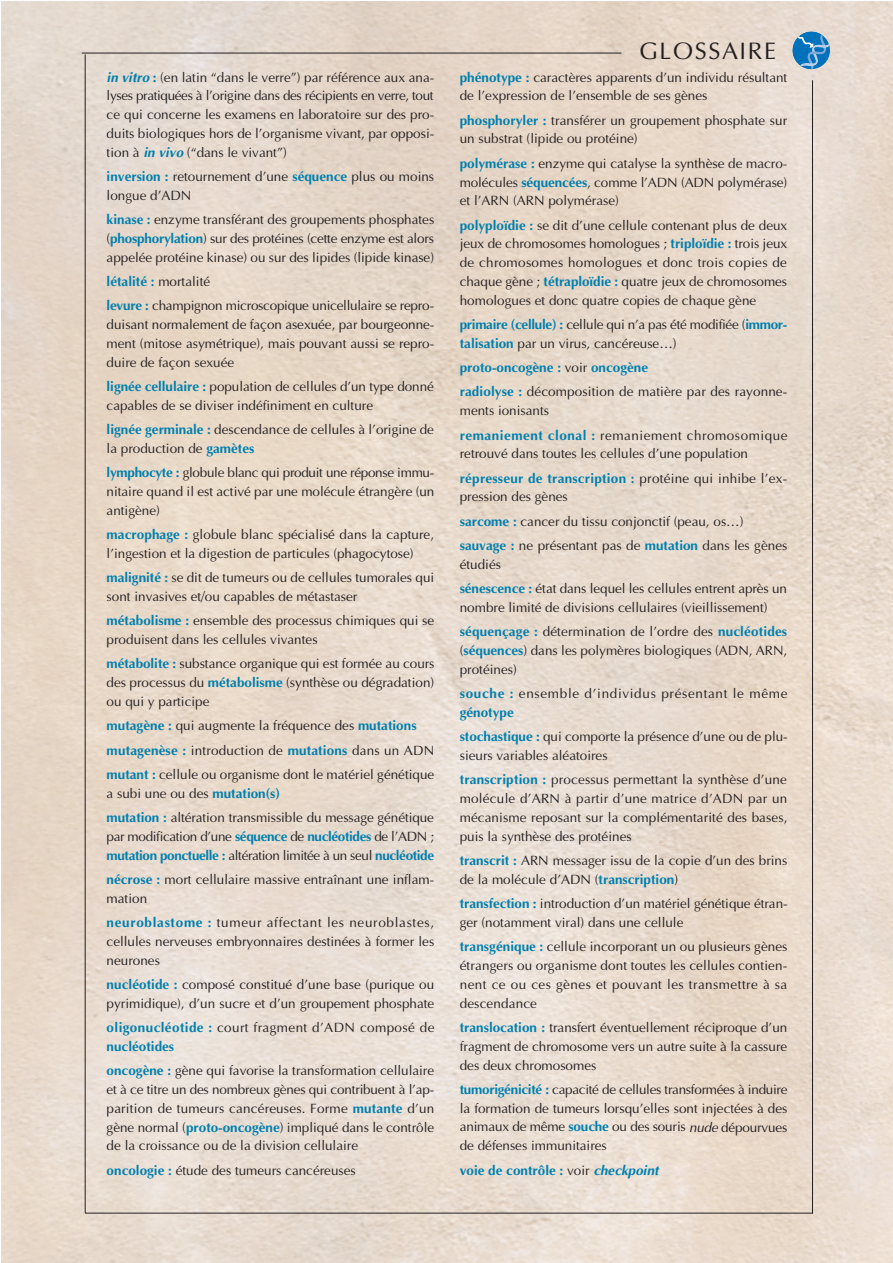
<style>
.page{position:relative;width:893px;height:1263px;background:#fff}
.page>*{position:absolute;margin:0;border:0;box-sizing:border-box;transform-origin:0 0}
.t1{font:24px "Optima";letter-spacing:.065em;color:#231f20}
.t2{font:13.5px/18.8px "Optima";color:#231f20}
.t3{font:13.5px/18.8px "Optima";letter-spacing:-.025em;color:#231f20}
.t4{font:700 13.5px/18.8px "Optima";color:#007fae}
.t5{font:13.5px/24.3px "Optima";letter-spacing:-.02em;color:#231f20}
.t6{font:13.5px/24.3px "Optima";letter-spacing:.04em;color:#231f20}
.t7{font:13.5px/18.8px "Optima";letter-spacing:.05em;color:#231f20}
.s1{font-weight:700;font-style:italic;color:#007fae}
.s2{font-weight:700;color:#007fae}
.s3{font-weight:400;color:#231f20}
.s4{font-style:italic}
</style>
<div class="page">
<svg style="left:792px;top:31px;width:50px;height:39px;background:#79a9ca"></svg>
<hr style="left:85px;top:54px;width:1px;height:1159px;background:#231f20">
<hr style="left:82px;top:53px;width:539px;height:1px;background:#231f20">
<hr style="left:812px;top:80px;width:1px;height:1134px;background:#231f20">
<hr style="left:85px;top:1213px;width:727px;height:1px;background:#231f20">
<p class="t2" style="left:107px;top:69px;width:329px;text-align:justify"><span class="s1">in vitro</span> <span class="s2">:</span> (en latin “dans le verre”) par référence aux ana&shy;lyses pratiquées à l’origine dans des récipients en verre, tout ce qui concerne les examens en laboratoire sur des pro&shy;duits biologiques hors de l’organisme vivant, par opposi&shy;tion à <span class="s1">in vivo</span> (“dans le vivant”)</p>
<p class="t2" style="left:107px;top:168px;width:329px"><span class="s2">inversion :</span> retournement d’une <span class="s2">séquence</span> plus ou moins longue d’ADN</p>
<p class="t2" style="left:107px;top:212px;width:329px;text-align:justify"><span class="s2">kinase :</span> enzyme transférant des groupements phosphates (<span class="s2">phosphorylation</span>) sur des protéines (cette enzyme est alors appelée protéine kinase) ou sur des lipides (lipide kinase)</p>
<p class="t5" style="left:107px;top:271px;width:329px"><span class="s2">létalité :</span> mortalité<br><span class="s2">levure :</span> champignon microscopique unicellulaire se repro-</p>
<p class="t2" style="left:107px;top:317px;width:329px;text-align:justify">duisant normalement de façon asexuée, par bourgeonne&shy;ment (mitose asymétrique), mais pouvant aussi se repro&shy;duire de façon sexuée</p>
<p class="t2" style="left:107px;top:378px;width:329px"><span class="s2">lignée cellulaire :</span> population de cellules d’un type donné capables de se diviser indéfiniment en culture</p>
<p class="t2" style="left:107px;top:422px;width:329px"><span class="s2">lignée germinale :</span> descendance de cellules à l’origine de la production de <span class="s2">gamètes</span></p>
<p class="t2" style="left:107px;top:465px;width:329px;text-align:justify"><span class="s2">lymphocyte :</span> globule blanc qui produit une réponse immu&shy;nitaire quand il est activé par une molécule étrangère (un antigène)</p>
<p class="t2" style="left:107px;top:527px;width:329px"><span class="s2">macrophage :</span> globule blanc spécialisé dans la capture, l’ingestion et la digestion de particules (phagocytose)</p>
<p class="t2" style="left:107px;top:570px;width:329px"><span class="s2">malignité :</span> se dit de tumeurs ou de cellules tumorales qui sont invasives et/ou capables de métastaser</p>
<p class="t2" style="left:107px;top:613px;width:329px"><span class="s2">métabolisme :</span> ensemble des processus chimiques qui se produisent dans les cellules vivantes</p>
<p class="t2" style="left:107px;top:656px;width:329px;text-align:justify"><span class="s2">métabolite :</span> substance organique qui est formée au cours des processus du <span class="s2">métabolisme</span> (synthèse ou dégradation) ou qui y participe</p>
<p class="t2" style="left:107px;top:715px;width:329px;line-height:24.3px"><span class="s2">mutagène :</span> qui augmente la fréquence des <span class="s2">mutations mutagenèse :</span> introduction de <span class="s2">mutations</span> dans un ADN <span class="s2">mutant :</span> cellule ou organisme dont le matériel génétique</p>
<p class="t2" style="left:107px;top:782px;width:329px;line-height:24.3px">a subi une ou des <span class="s2">mutation(s)<br>mutation :</span> altération transmissible du message génétique</p>
<p class="t3" style="left:107px;top:828px;width:329px">par modification d’une <span class="s2">séquence</span> de <span class="s2">nucléotides</span> de l’ADN ; <span class="s2">mutation ponctuelle :</span> altération limitée à un seul <span class="s2">nucléotide</span></p>
<p class="t2" style="left:107px;top:871px;width:329px"><span class="s2">nécrose :</span> mort cellulaire massive entraînant une inflam&shy;mation</p>
<p class="t2" style="left:107px;top:914px;width:329px;text-align:justify"><span class="s2">neuroblastome :</span> tumeur affectant les neuroblastes, cellules nerveuses embryonnaires destinées à former les neurones</p>
<p class="t2" style="left:107px;top:976px;width:329px"><span class="s2">nucléotide :</span> composé constitué d’une base (purique ou pyrimidique), d’un sucre et d’un groupement phosphate</p>
<p class="t4" style="left:107px;top:1019px;width:329px">oligonucléotide : <span class="s3">court fragment d’ADN composé de </span>nucléotides</p>
<p class="t2" style="left:107px;top:1063px;width:329px;text-align:justify"><span class="s2">oncogène :</span> gène qui favorise la transformation cellulaire et à ce titre un des nombreux gènes qui contribuent à l’ap&shy;parition de tumeurs cancéreuses. Forme <span class="s2">mutante</span> d’un gène normal (<span class="s2">proto-oncogène</span>) impliqué dans le contrôle de la croissance ou de la division cellulaire</p>
<p class="t2" style="left:107px;top:1162px;width:251px"><span class="s2">oncologie :</span> étude des tumeurs cancéreuses</p>
<h1 class="t1" style="left:639px;top:41px;width:138px">GLOSSAIRE</h1>
<h1 class="t1" style="left:589px;top:42px;width:195px">XXXXXXXXXXXX</h1>
<p class="t2" style="left:460px;top:69px;width:329px"><span class="s2">phénotype :</span> caractères apparents d’un individu résultant de l’expression de l’ensemble de ses gènes</p>
<p class="t2" style="left:460px;top:112px;width:329px"><span class="s2">phosphoryler :</span> transférer un groupement phosphate sur un substrat (lipide ou protéine)</p>
<p class="t2" style="left:460px;top:155px;width:329px;text-align:justify"><span class="s2">polymérase :</span> enzyme qui catalyse la synthèse de macro&shy;molécules <span class="s2">séquencées</span>, comme l’ADN (ADN polymérase) et l’ARN (ARN polymérase)</p>
<p class="t2" style="left:460px;top:217px;width:329px;text-align:justify"><span class="s2">polyploïdie :</span> se dit d’une cellule contenant plus de deux jeux de chromosomes homologues ; <span class="s2">triploïdie :</span> trois jeux de chromosomes homologues et donc trois copies de chaque gène ; <span class="s2">tétraploïdie :</span> quatre jeux de chromosomes homologues et donc quatre copies de chaque gène</p>
<p class="t3" style="left:460px;top:316px;width:329px"><span class="s2">primaire (cellule) :</span> cellule qui n’a pas été modifiée (<span class="s2">immor&shy;talisation</span> par un virus, cancéreuse…)</p>
<p class="t2" style="left:460px;top:357px;width:329px;line-height:24.3px"><span class="s2">proto-oncogène :</span> voir <span class="s2">oncogène<br>radiolyse :</span> décomposition de matière par des rayonne-</p>
<p class="t6" style="left:460px;top:400px;width:329px">ments ionisants<br><span class="s2">remaniement clonal :</span> remaniement chromosomique</p>
<p class="t2" style="left:460px;top:443px;width:329px;line-height:24.3px">retrouvé dans toutes les cellules d’une population <span class="s2">répresseur de transcription :</span> protéine qui inhibe l’ex-</p>
<p class="t2" style="left:460px;top:486px;width:329px;line-height:24.3px">pression des gènes<br><span class="s2">sarcome :</span> cancer du tissu conjonctif (peau, os…) <span class="s2">sauvage :</span> ne présentant pas de <span class="s2">mutation</span> dans les gènes</p>
<p class="t2" style="left:459px;top:553px;width:329px;line-height:24.3px">étudiés<br><span class="s2">sénescence :</span> état dans lequel les cellules entrent après un</p>
<p class="t2" style="left:459px;top:597px;width:329px;line-height:24.3px">nombre limité de divisions cellulaires (vieillissement) <span class="s2">séquençage :</span> détermination de l’ordre des <span class="s2">nucléotides</span></p>
<p class="t2" style="left:459px;top:642px;width:329px">(<span class="s2">séquences</span>) dans les polymères biologiques (ADN, ARN, protéines)</p>
<p class="t7" style="left:460px;top:686px;width:329px"><span class="s2">souche :</span> ensemble d’individus présentant le même <span class="s2">génotype</span></p>
<p class="t2" style="left:460px;top:729px;width:329px"><span class="s2">stochastique :</span> qui comporte la présence d’une ou de plu&shy;sieurs variables aléatoires</p>
<p class="t2" style="left:460px;top:772px;width:329px;text-align:justify"><span class="s2">transcription :</span> processus permettant la synthèse d’une molécule d’ARN à partir d’une matrice d’ADN par un mécanisme reposant sur la complémentarité des bases, puis la synthèse des protéines</p>
<p class="t2" style="left:460px;top:852px;width:329px"><span class="s2">transcrit :</span> ARN messager issu de la copie d’un des brins de la molécule d’ADN (<span class="s2">transcription</span>)</p>
<p class="t2" style="left:460px;top:896px;width:329px"><span class="s2">transfection :</span> introduction d’un matériel génétique étran&shy;ger (notamment viral) dans une cellule</p>
<p class="t2" style="left:460px;top:939px;width:329px;text-align:justify"><span class="s2">transgénique :</span> cellule incorporant un ou plusieurs gènes étrangers ou organisme dont toutes les cellules contien&shy;nent ce ou ces gènes et pouvant les transmettre à sa descendance</p>
<p class="t2" style="left:460px;top:1019px;width:329px;text-align:justify"><span class="s2">translocation :</span> transfert éventuellement réciproque d’un fragment de chromosome vers un autre suite à la cassure des deux chromosomes</p>
<p class="t2" style="left:460px;top:1081px;width:329px;text-align:justify"><span class="s2">tumorigénicité :</span> capacité de cellules transformées à induire la formation de tumeurs lorsqu’elles sont injectées à des animaux de même <span class="s2">souche</span> ou des souris <span class="s4">nude</span> dépourvues de défenses immunitaires</p>
<p class="t4" style="left:460px;top:1162px;width:203px">voie de contrôle : <span class="s3">voir</span> <span class="s4">checkpoint</span></p>
</div>
